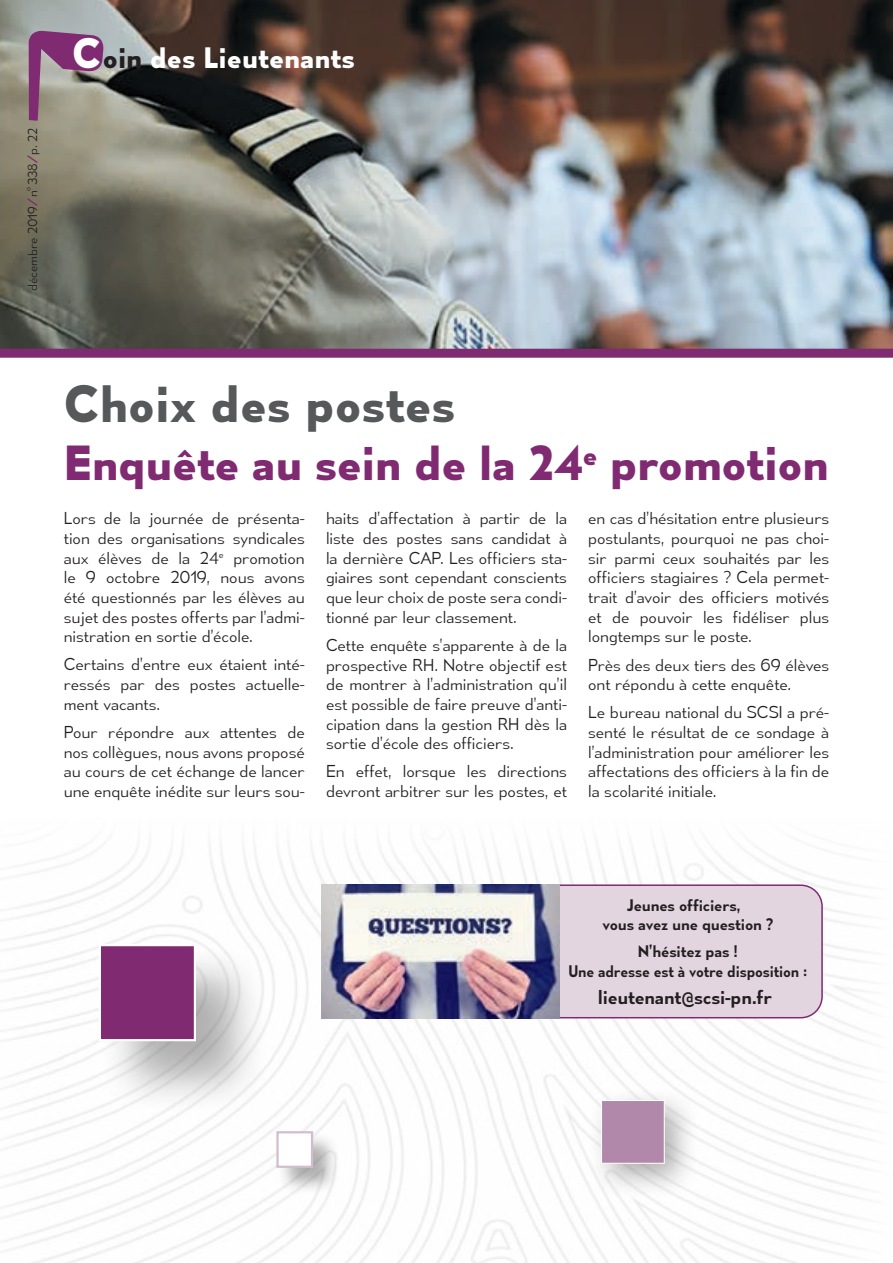
<style>
.page{position:relative;width:893px;height:1263px;background:#fff}
.page>*{position:absolute;margin:0;border:0;box-sizing:border-box;transform-origin:0 0}
.t1{font:700 48px "Mesmerize Rg";color:#57585a}
.t2{font:700 45px "Mesmerize Rg";letter-spacing:-.01em;color:#802a72}
.t3{font:700 27px "Mesmerize Rg";color:#fff}
.t4{font:18px "Mesmerize Sb";letter-spacing:-.01em;color:#231f20}
.t5{font:15.75px/19.6px "Mesmerize Lt";color:#231f20;text-align:justify}
.t6{font:15px/19.2px "Mesmerize Sb";letter-spacing:-.01em;color:#231f20;text-align:center}
.t7{font:12px "Mesmerize Lt";color:#231f20}
.s1{font-family:"Mesmerize Eb";color:#802a72}
.s2{font-size:39px}
.s3{color:#231f20}
</style>
<div class="page">
<img style="left:0;top:0;width:893px;height:349px">
<svg style="left:29px;top:30px;width:75px;height:91px;background:#946f86"></svg>
<div style="left:0;top:349px;width:893px;height:9px;background:#802a72"></div>
<div style="left:276px;top:1131px;width:64px;height:63px;background:#231f20;opacity:.35"></div>
<div style="left:276px;top:1131px;width:37px;height:37px;background:#fff;border:2px solid #d2bdcf"></div>
<div style="left:588px;top:1086px;width:111px;height:112px;background:#231f20;opacity:.35"></div>
<div style="left:601px;top:1100px;width:64px;height:64px;background:#b188aa;border:1px solid #fff"></div>
<div style="left:320px;top:884px;width:504px;height:135px;background:#e3d5e0"></div>
<img style="left:321px;top:884px;width:238px;height:134px">
<div style="left:99px;top:944px;width:170px;height:170px;background:#231f20;opacity:.35"></div>
<div style="left:99px;top:944px;width:97px;height:97px;background:#802a72;border:2px solid #fff"></div>
<p class="t7" style="left:25px;top:291px;width:165px;rotate:-90deg">décembre 2019 <span class="s1">⁄</span>n°338 <span class="s1">⁄</span>p. 22</p>
<h3 class="t3" style="left:72px;top:41px;width:284px"><span class="s2">C</span><span class="s3">oin</span> des Lieutenants</h3>
<h1 class="t1" style="left:64px;top:374px;width:393px">Choix des postes</h1>
<h2 class="t2" style="left:64px;top:436px;width:767px">Enquête au sein de la 24<sup>e</sup> promotion</h2>
<p class="t5" style="left:64px;top:508px;width:242px">Lors de la journée de présenta&shy;tion des organisations syndicales aux élèves de la 24<sup>e</sup> promotion le 9 octobre 2019, nous avons été questionnés par les élèves au sujet des postes offerts par l’admi&shy;nistration en sortie d’école.</p>
<p class="t5" style="left:64px;top:654px;width:242px">Certains d’entre eux étaient inté&shy;ressés par des postes actuelle&shy;ment vacants.</p>
<p class="t5" style="left:64px;top:722px;width:242px">Pour répondre aux attentes de nos collègues, nous avons proposé au cours de cet échange de lancer une enquête inédite sur leurs sou-</p>
<p class="t5" style="left:326px;top:508px;width:242px">haits d’affectation à partir de la liste des postes sans candidat à la dernière CAP. Les officiers sta&shy;giaires sont cependant conscients que leur choix de poste sera condi&shy;tionné par leur classement.</p>
<p class="t5" style="left:326px;top:635px;width:242px">Cette enquête s’apparente à de la prospective RH. Notre objectif est de montrer à l’administration qu’il est possible de faire preuve d’anti&shy;cipation dans la gestion RH dès la sortie d’école des officiers.</p>
<p class="t5" style="left:326px;top:761px;width:242px">En effet, lorsque les directions devront arbitrer sur les postes, et</p>
<p class="t5" style="left:588px;top:508px;width:242px">en cas d’hésitation entre plusieurs postulants, pourquoi ne pas choi&shy;sir parmi ceux souhaités par les officiers stagiaires ? Cela permet&shy;trait d’avoir des officiers motivés et de pouvoir les fidéliser plus longtemps sur le poste.</p>
<p class="t5" style="left:588px;top:655px;width:242px">Près des deux tiers des 69 élèves ont répondu à cette enquête.</p>
<p class="t5" style="left:588px;top:702px;width:242px">Le bureau national du SCSI a pré&shy;senté le résultat de ce sondage à l’administration pour améliorer les affectations des officiers à la fin de la scolarité initiale.</p>
<p class="t6" style="left:602px;top:895px;width:172px">Jeunes officiers,<br>vous avez une question ?</p>
<p class="t6" style="left:568px;top:942px;width:240px">N’hésitez pas !<br>Une adresse est à votre disposition :</p>
<p class="t4" style="left:598px;top:986px;width:176px">lieutenant@scsi-pn.fr</p>
</div>
